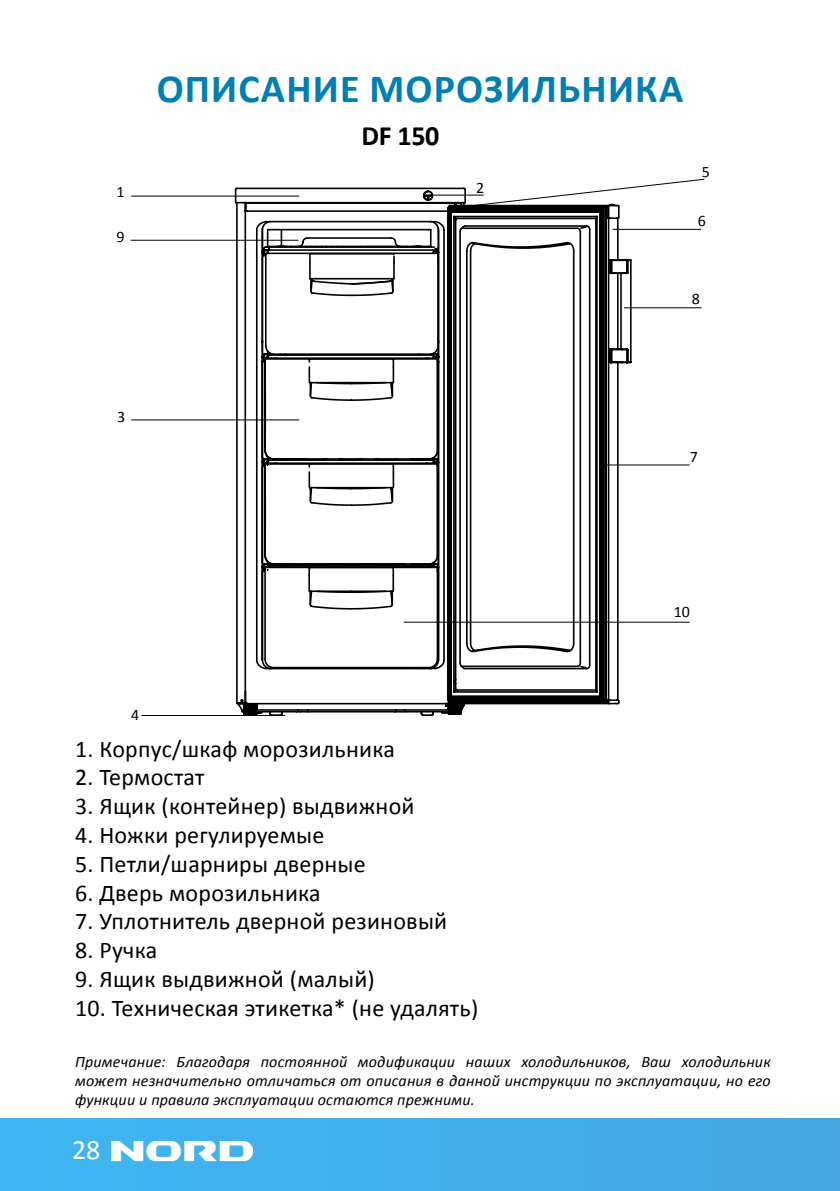
<style>
.page{position:relative;width:840px;height:1191px;background:#fff}
.page>*{position:absolute;margin:0;border:0;box-sizing:border-box;transform-origin:0 0}
.t1{font:700 40px "Calibri";color:#007fb4}
.t2{font:700 28px "Calibri";color:#000}
.t3{font:28px "Calibri";color:#fff}
.t4{font:24px "Calibri";letter-spacing:.01em;color:#000}
.t5{font:italic 16px/19.2px "Calibri";letter-spacing:.01em;color:#000;text-align:justify}
.t6{font:16px "Calibri";color:#000}
</style>
<div class="page">
<img style="left:0;top:1118px;width:839px;height:73px">
<img style="left:112px;top:1141px;width:140px;height:22px">
<svg style="left:234px;top:187px;width:223px;height:526px"></svg>
<svg style="left:245px;top:189px;width:384px;height:527px"></svg>
<svg style="left:608px;top:258px;width:24px;height:106px"></svg>
<hr style="left:131px;top:196px;width:168px;height:1px;background:#000">
<hr style="left:131px;top:419px;width:168px;height:1px;background:#000">
<hr style="left:130px;top:240px;width:168px;height:1px;background:#000">
<hr style="left:403px;top:621px;width:286px;height:1px;background:#000">
<svg style="left:457px;top:178px;width:248px;height:30px"></svg>
<hr style="left:141px;top:715px;width:144px;height:1px;background:#000">
<hr style="left:612px;top:229px;width:88px;height:1px;background:#000">
<hr style="left:623px;top:307px;width:78px;height:1px;background:#000">
<hr style="left:601px;top:464px;width:88px;height:1px;background:#000">
<hr style="left:433px;top:195px;width:50px;height:1px;background:#000">
<p class="t6" style="left:116px;top:181px;width:10px">1</p>
<p class="t6" style="left:116px;top:225px;width:10px">9</p>
<h1 class="t1" style="left:157px;top:60px;width:54px">Описание</h1>
<h1 class="t1" style="left:369px;top:60px;width:27px">морозильника</h1>
<p class="t2" style="left:361px;top:116px;width:80px">DF 150</p>
<p class="t6" style="left:476px;top:176px;width:10px">2</p>
<p class="t6" style="left:701px;top:161px;width:10px">5</p>
<p class="t6" style="left:697px;top:209px;width:10px">6</p>
<p class="t6" style="left:691px;top:288px;width:10px">8</p>
<p class="t6" style="left:117px;top:405px;width:10px">3</p>
<p class="t6" style="left:689px;top:445px;width:10px">7</p>
<p class="t6" style="left:131px;top:703px;width:10px">4</p>
<p class="t6" style="left:673px;top:601px;width:18px">10</p>
<p class="t4" style="left:75px;top:732px;width:321px">1. Корпус/шкаф морозильника</p>
<p class="t4" style="left:75px;top:761px;width:131px">2. Термостат</p>
<p class="t4" style="left:75px;top:789px;width:341px">3. Ящик (контейнер) выдвижной</p>
<p class="t4" style="left:75px;top:818px;width:251px">4. Ножки регулируемые</p>
<p class="t4" style="left:75px;top:847px;width:292px">5. Петли/шарниры дверные</p>
<p class="t4" style="left:75px;top:876px;width:247px">6. Дверь морозильника</p>
<p class="t4" style="left:75px;top:905px;width:373px">7. Уплотнитель дверной резиновый</p>
<p class="t4" style="left:75px;top:933px;width:84px">8. Ручка</p>
<p class="t4" style="left:75px;top:962px;width:301px">9. Ящик выдвижной (малый)</p>
<p class="t4" style="left:75px;top:991px;width:404px">10. Техническая этикетка* (не удалять)</p>
<p class="t5" style="left:75px;top:1051px;width:697px">Примечание: Благодаря постоянной модификации наших холодильников, Ваш холодильник может незначительно отличаться от описания в данной инструкции по эксплуатации, но его функции и правила эксплуатации остаются прежними.</p>
<p class="t3" style="left:72px;top:1130px;width:30px">28</p>
</div>
